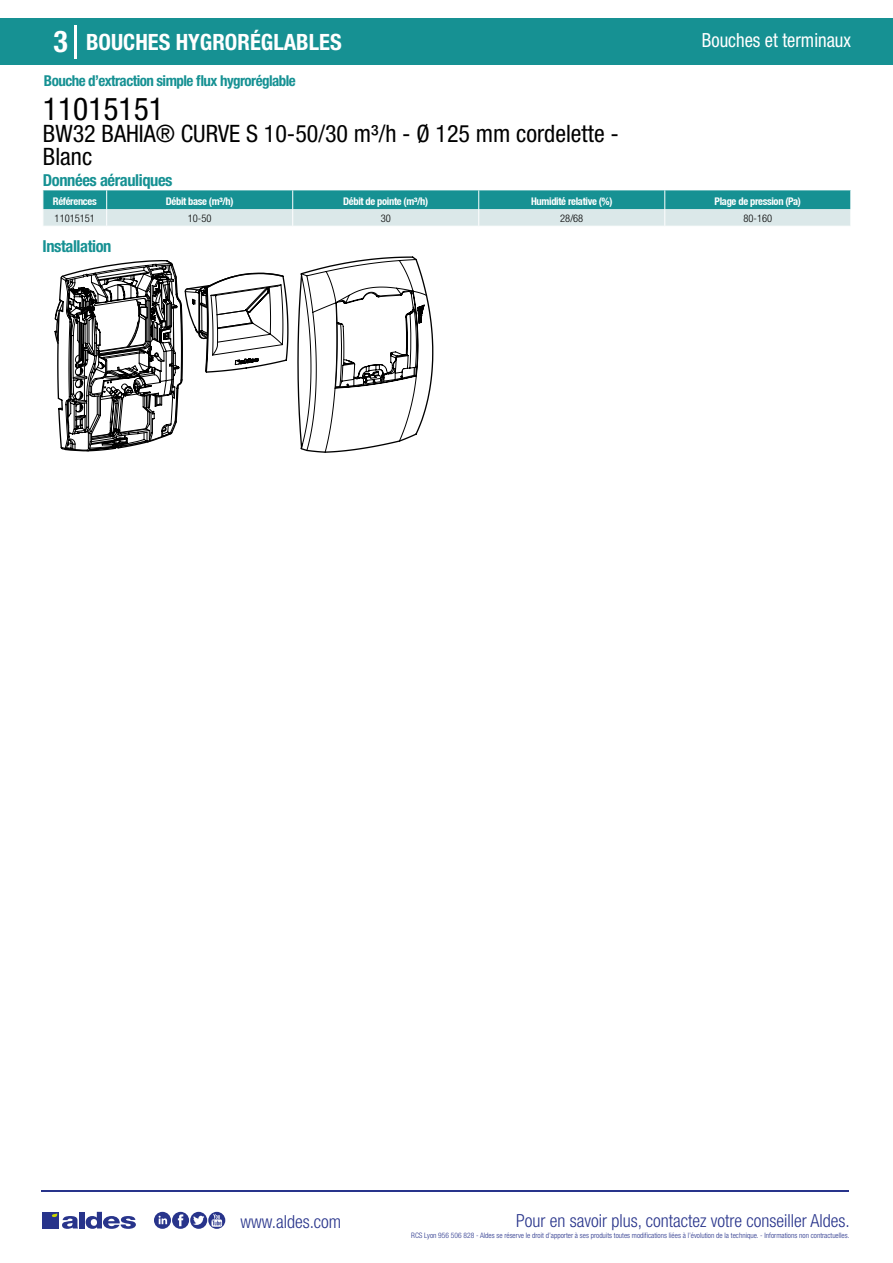
<style>
.page{position:relative;width:893px;height:1263px;background:#fff}
.page>*{position:absolute;margin:0;border:0;box-sizing:border-box;transform-origin:0 0}
.t1{font:condensed 31.5px "Helvetica Neue LT Std";color:#000}
.t2{font:700 condensed 30px "Helvetica Neue LT Std";color:#fff}
.t3{font:condensed 24px/22.5px "Helvetica Neue LT Std";color:#000}
.t4{font:700 condensed 22.5px "Helvetica Neue LT Std";color:#fff}
.t5{font:condensed 19.5px "Helvetica Neue LT Std";color:#fff;scale:.95 1}
.t6{font:300 condensed 18px "Helvetica Neue";color:#28348b}
.t7{font:700 condensed 16.5px "Helvetica Neue LT Std";letter-spacing:-.025em;color:#169193}
.t8{font:700 condensed 15px "Helvetica Neue LT Std";letter-spacing:-.035em;color:#169193}
.t9{font:700 condensed 10.5px "Helvetica Neue";letter-spacing:-.03em;color:#fff}
.t10{font:300 condensed 10.5px "Helvetica Neue";color:#000}
.t11{font:300 condensed 7.5px "Helvetica Neue";color:#28348b}
</style>
<div class="page">
<div style="left:0;top:18px;width:893px;height:46px;background:#169193"></div>
<hr style="left:74px;top:25px;width:2px;height:33px;background:#fff">
<hr style="left:41px;top:1190px;width:808px;height:1px;background:#28348b">
<svg style="left:154px;top:1212px;width:71px;height:17px"></svg>
<div style="left:42px;top:1212px;width:17px;height:16px;background:#28348b"></div>
<div style="left:79px;top:1212px;width:5px;height:16px;background:#28348b"></div>
<svg style="left:86px;top:1212px;width:50px;height:17px"></svg>
<svg style="left:52px;top:1213px;width:26px;height:16px"></svg>
<svg style="left:43px;top:190px;width:808px;height:36px;background:#76bbbd"></svg>
<svg style="left:55px;top:256px;width:378px;height:197px"></svg>
<h2 class="t2" style="left:54px;top:24px;width:16px">3</h2>
<h3 class="t4" style="left:86px;top:28px;width:257px">BOUCHES HYGRORÉGLABLES</h3>
<h3 class="t5" style="left:702px;top:29px;width:158px">Bouches et terminaux</h3>
<h3 class="t8" style="left:44px;top:71px;width:254px">Bouche d’extraction simple flux hygroréglable</h3>
<h1 class="t1" style="left:43px;top:91px;width:122px">11015151</h1>
<h3 class="t3" style="left:43px;top:123px;width:577px">BW32 BAHIA® CURVE S 10-50/30 m³/h - Ø 125 mm cordelette -<br>Blanc</h3>
<h3 class="t7" style="left:43px;top:170px;width:131px">Données aérauliques</h3>
<h3 class="t9" style="left:53px;top:195px;width:45px">Références</h3>
<h3 class="t9" style="left:166px;top:195px;width:69px">Débit base (m³/h)</h3>
<h3 class="t9" style="left:343px;top:195px;width:87px">Débit de pointe (m³/h)</h3>
<h3 class="t9" style="left:531px;top:195px;width:83px">Humidité relative (%)</h3>
<h3 class="t9" style="left:715px;top:195px;width:88px">Plage de pression (Pa)</h3>
<h3 class="t10" style="left:55px;top:212px;width:42px">11015151</h3>
<h3 class="t10" style="left:188px;top:212px;width:25px">10-50</h3>
<h3 class="t10" style="left:381px;top:212px;width:12px">30</h3>
<h3 class="t10" style="left:560px;top:212px;width:25px">28/68</h3>
<h3 class="t10" style="left:743px;top:212px;width:30px">80-160</h3>
<h3 class="t7" style="left:43px;top:236px;width:70px">Installation</h3>
<h3 class="t6" style="left:240px;top:1211px;width:102px">www.aldes.com</h3>
<h3 class="t6" style="left:516px;top:1211px;width:335px">Pour en savoir plus, contactez votre conseiller Aldes.</h3>
<p class="t11" style="left:411px;top:1230px;width:440px">RCS Lyon 956 506 828 - Aldes se réserve le droit d’apporter à ses produits toutes modifications liées à l’évolution de la technique. - Informations non contractuelles.</p>
</div>
